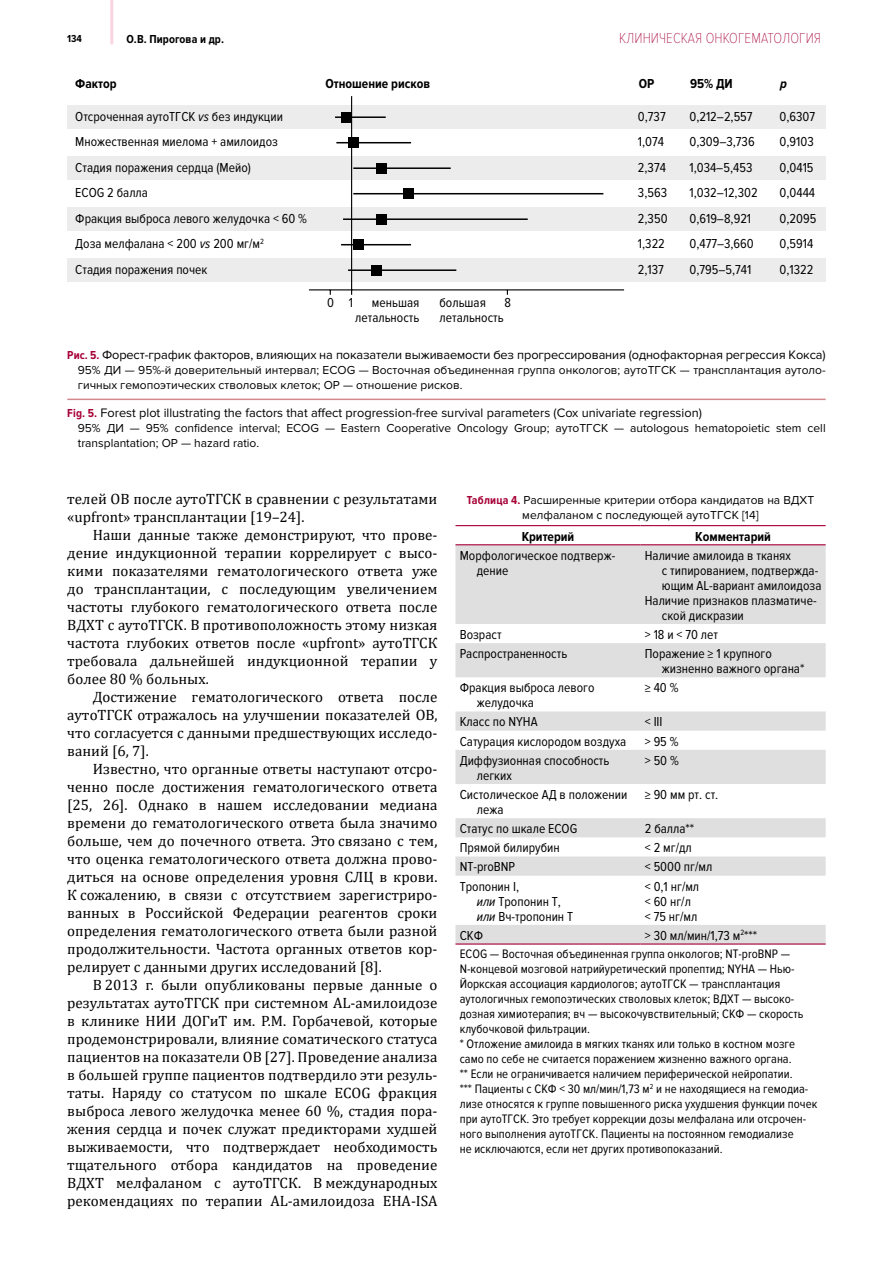
<style>
.page{position:relative;width:893px;height:1263px;background:#fff}
.page>*{position:absolute;margin:0;border:0;box-sizing:border-box;transform-origin:0 0}
.t1{font:15px/18px "Cambria";color:#000;text-align:justify}
.t2{font:100 15px "Proxima Nova Cond";letter-spacing:.005em;color:#a70037}
.t3{font:13.5px/25.5px "Proxima Nova Cond";color:#000}
.t4{font:700 13.5px "Proxima Nova Cond";color:#000}
.t5{font:italic 700 13.5px "Proxima Nova Cond";color:#000}
.t6{font:12.75px/15px "Proxima Nova Cond";color:#000}
.t7{font:12.75px "Proxima Nova";letter-spacing:-.01em;color:#000}
.t8{font:12px/15px "Proxima Nova";color:#000}
.t9{font:700 12px "Proxima Nova Cond";letter-spacing:.005em;color:#000}
.t10{font:700 10.5px "Proxima Nova Cond";color:#000}
.s1{font-style:italic}
.s2{font-family:"Proxima Nova Cond";font-weight:700;font-size:12px;color:#a70037}
.s3{font-family:"Proxima Nova Cond";font-weight:700;color:#a70037}
</style>
<div class="page">
<hr style="left:110px;top:0;width:3px;height:44px;background:#fad5e0">
<div style="left:67px;top:105px;width:758px;height:23px;background:#ececec"></div>
<div style="left:67px;top:156px;width:758px;height:23px;background:#ececec"></div>
<div style="left:67px;top:207px;width:758px;height:23px;background:#ececec"></div>
<div style="left:67px;top:258px;width:758px;height:23px;background:#ececec"></div>
<hr style="left:309px;top:289px;width:315px;height:1px;background:#000">
<hr style="left:351px;top:96px;width:1px;height:199px;background:#000">
<div style="left:371px;top:265px;width:11px;height:10px;background:#000"></div>
<hr style="left:348px;top:269px;width:108px;height:2px;background:#000">
<div style="left:353px;top:239px;width:11px;height:11px;background:#000"></div>
<hr style="left:341px;top:244px;width:70px;height:1px;background:#000">
<div style="left:377px;top:214px;width:10px;height:10px;background:#000"></div>
<hr style="left:343px;top:218px;width:185px;height:2px;background:#000">
<div style="left:403px;top:188px;width:11px;height:11px;background:#000"></div>
<hr style="left:353px;top:193px;width:250px;height:1px;background:#000">
<div style="left:377px;top:163px;width:10px;height:10px;background:#000"></div>
<hr style="left:353px;top:167px;width:98px;height:2px;background:#000">
<div style="left:348px;top:137px;width:11px;height:11px;background:#000"></div>
<hr style="left:336px;top:142px;width:75px;height:1px;background:#000">
<div style="left:341px;top:112px;width:11px;height:10px;background:#000"></div>
<hr style="left:335px;top:116px;width:51px;height:2px;background:#000">
<hr style="left:67px;top:399px;width:759px;height:1px;background:#d3888e">
<svg style="left:455px;top:545px;width:371px;height:398px;fill:#dfdfe0"></svg>
<hr style="left:455px;top:525px;width:186px;height:1px;background:#a70037">
<hr style="left:641px;top:525px;width:185px;height:1px;background:#a70037">
<hr style="left:455px;top:544px;width:186px;height:1px;background:#a70037">
<hr style="left:641px;top:544px;width:185px;height:1px;background:#a70037">
<hr style="left:455px;top:943px;width:186px;height:1px;background:#a70037">
<hr style="left:641px;top:943px;width:185px;height:1px;background:#a70037">
<p class="t10" style="left:67px;top:33px;width:16px">134</p>
<p class="t9" style="left:126px;top:32px;width:99px">О.В. Пирогова и др.</p>
<p class="t2" style="left:619px;top:30px;width:203px">КЛИНИЧЕСКАЯ ОНКОГЕМАТОЛОГИЯ</p>
<p class="t4" style="left:75px;top:76px;width:43px">Фактор</p>
<p class="t4" style="left:325px;top:76px;width:106px">Отношение рисков</p>
<p class="t3" style="left:75px;top:104px;width:233px">Отсроченная аутоТГСК <span class="s1">vs</span> без индукции<br>Множественная миелома + амилоидоз<br>Стадия поражения сердца (Мейо)<br>ECOG 2 балла<br>Фракция выброса левого желудочка &lt; 60 %<br>Доза мелфалана &lt; 200 <span class="s1">vs</span> 200 мг/м<sup>2<br></sup>Стадия поражения почек</p>
<p class="t3" style="left:327px;top:291px;width:28px">0 1</p>
<p class="t3" style="left:504px;top:291px;width:8px">8</p>
<p class="t3" style="left:355px;top:296px;width:66px;line-height:15px;text-align:right">меньшая летальность</p>
<p class="t3" style="left:439px;top:296px;width:66px;line-height:15px">большая летальность</p>
<p class="t4" style="left:639px;top:76px;width:17px">ОР</p>
<p class="t4" style="left:690px;top:76px;width:44px">95% ДИ</p>
<p class="t5" style="left:780px;top:76px;width:8px">р</p>
<p class="t3" style="left:638px;top:104px;width:31px">0,737<br>1,074<br>2,374<br>3,563<br>2,350<br>1,322<br>2,137</p>
<p class="t3" style="left:689px;top:104px;width:70px">0,212–2,557<br>0,309–3,736<br>1,034–5,453<br>1,032–12,302<br>0,619–8,921<br>0,477–3,660<br>0,795–5,741</p>
<p class="t3" style="left:780px;top:104px;width:38px">0,6307<br>0,9103<br>0,0415<br>0,0444<br>0,2095<br>0,5914<br>0,1322</p>
<p class="t7" style="left:67px;top:348px;width:760px"><span class="s2">Рис. 5.</span> Форест-график факторов, влияющих на показатели выживаемости без прогрессирования (однофакторная регрессия Кокса)</p>
<p class="t8" style="left:78px;top:363px;width:749px">95% ДИ — 95%-й доверительный интервал; ECOG — Восточная объединенная группа онкологов; аутоТГСК — трансплантация аутоло&shy;гичных гемопоэтических стволовых клеток; ОР — отношение рисков.</p>
<p class="t7" style="left:67px;top:405px;width:636px"><span class="s2">Fig. 5.</span> Forest plot illustrating the factors that affect progression-free survival parameters (Cox univariate regression)</p>
<p class="t8" style="left:78px;top:421px;width:749px">95% ДИ — 95% confidence interval; ECOG — Eastern Cooperative Oncology Group; аутоТГСК — autologous hematopoietic stem cell transplantation; ОР — hazard ratio.</p>
<p class="t1" style="left:67px;top:490px;width:372px">телей ОВ после аутоТГСК в сравнении с результатами «upfront» трансплантации [19–24].</p>
<p class="t1" style="left:67px;top:526px;width:372px;text-indent:26px">Наши данные также демонстрируют, что прове&shy;дение индукционной терапии коррелирует с высо&shy;кими показателями гематологического ответа уже до трансплантации, с последующим увеличением частоты глубокого гематологического ответа после ВДХТ с аутоТГСК. В противоположность этому низкая частота глубоких ответов после «upfront» аутоТГСК требовала дальнейшей индукционной терапии у более 80 % больных.</p>
<p class="t1" style="left:67px;top:688px;width:372px;text-indent:26px">Достижение гематологического ответа после аутоТГСК отражалось на улучшении показателей ОВ, что согласуется с данными предшествующих исследо&shy;ваний [6, 7].</p>
<p class="t1" style="left:67px;top:760px;width:372px;text-indent:26px">Известно, что органные ответы наступают отсро&shy;ченно после достижения гематологического ответа [25, 26]. Однако в нашем исследовании медиана времени до гематологического ответа была значимо больше, чем до почечного ответа. Это связано с тем, что оценка гематологического ответа должна прово&shy;диться на основе определения уровня СЛЦ в крови.<br>К сожалению, в связи с отсутствием зарегистриро&shy;ванных в Российской Федерации реагентов сроки определения гематологического ответа были разной продолжительности. Частота органных ответов кор&shy;релирует с данными других исследований [8].</p>
<p class="t1" style="left:67px;top:976px;width:372px;text-indent:26px">В 2013 г. были опубликованы первые данные о результатах аутоТГСК при системном AL-амилоидозе в клинике НИИ ДОГиТ им. Р.М. Горбачевой, которые продемонстрировали, влияние соматического статуса пациентов на показатели ОВ [27]. Проведение анализа в большей группе пациентов подтвердило эти резуль&shy;таты. Наряду со статусом по шкале ECOG фракция выброса левого желудочка менее 60 %, стадия пора&shy;жения сердца и почек служат предикторами худшей выживаемости, что подтверждает необходимость тщательного отбора кандидатов на проведение ВДХТ мелфаланом с аутоТГСК. В международных рекомендациях по терапии AL-амилоидоза EHA-ISA</p>
<p class="t8" style="left:467px;top:493px;width:349px;text-align:center"><span class="s3">Таблица 4.</span> Расширенные критерии отбора кандидатов на ВДХТ мелфаланом с последующей аутоТГСК [14]</p>
<p class="t4" style="left:522px;top:528px;width:54px">Критерий</p>
<p class="t4" style="left:695px;top:528px;width:77px">Комментарий</p>
<p class="t3" style="left:477px;top:548px;width:140px;line-height:15px;text-indent:-17px">Морфологическое подтверж&shy;дение</p>
<p class="t3" style="left:645px;top:543px;width:148px">Наличие амилоида в тканях</p>
<p class="t3" style="left:662px;top:558px;width:158px">с типированием, подтвержда-</p>
<p class="t3" style="left:662px;top:573px;width:161px">ющим AL-вариант амилоидоза</p>
<p class="t3" style="left:645px;top:588px;width:173px">Наличие признаков плазматиче-</p>
<p class="t3" style="left:662px;top:603px;width:84px">ской дискразии</p>
<p class="t3" style="left:460px;top:622px;width:43px">Возраст</p>
<p class="t3" style="left:645px;top:622px;width:75px">&gt; 18 и &lt; 70 лет</p>
<p class="t3" style="left:460px;top:641px;width:109px">Распространенность</p>
<p class="t3" style="left:662px;top:646px;width:144px;line-height:15px;text-indent:-17px">Поражение ≥ 1 крупного жизненно важного органа*</p>
<p class="t3" style="left:477px;top:680px;width:119px;line-height:15px;text-indent:-17px">Фракция выброса левого желудочка</p>
<p class="t3" style="left:645px;top:675px;width:35px">≥ 40 %</p>
<p class="t3" style="left:460px;top:709px;width:79px">Класс по NYHA</p>
<p class="t3" style="left:645px;top:709px;width:19px">&lt; III</p>
<p class="t3" style="left:460px;top:729px;width:168px">Сатурация кислородом воздуха</p>
<p class="t3" style="left:645px;top:729px;width:35px">&gt; 95 %</p>
<p class="t3" style="left:477px;top:753px;width:134px;line-height:15px;text-indent:-17px">Диффузионная способность легких</p>
<p class="t3" style="left:645px;top:748px;width:36px">&gt; 50 %</p>
<p class="t3" style="left:477px;top:787px;width:152px;line-height:15px;text-indent:-17px">Систолическое АД в положении лежа</p>
<p class="t3" style="left:645px;top:782px;width:75px">≥ 90 мм рт. ст.</p>
<p class="t3" style="left:460px;top:816px;width:119px">Статус по шкале ECOG</p>
<p class="t3" style="left:645px;top:816px;width:51px">2 балла**</p>
<p class="t3" style="left:460px;top:835px;width:101px">Прямой билирубин</p>
<p class="t3" style="left:645px;top:835px;width:48px">&lt; 2 мг/дл</p>
<p class="t3" style="left:460px;top:854px;width:57px">NT-proBNP</p>
<p class="t3" style="left:645px;top:854px;width:69px">&lt; 5000 пг/мл</p>
<p class="t3" style="left:477px;top:879px;width:98px;line-height:15px;text-indent:-17px">Тропонин I,<br><span class="s1">или</span> Tропонин T, <span class="s1">или</span> Вч-тропонин T</p>
<p class="t3" style="left:645px;top:879px;width:56px;line-height:15px">&lt; 0,1 нг/мл &lt; 60 нг/л &lt; 75 нг/мл</p>
<p class="t3" style="left:460px;top:923px;width:25px">СКФ</p>
<p class="t3" style="left:645px;top:923px;width:114px">&gt; 30 мл/мин/1,73 м<sup>2</sup>***</p>
<p class="t6" style="left:460px;top:947px;width:359px">ECOG — Восточная объединенная группа онкологов; NT-proBNP — N-концевой мозговой натрийуретический пропептид; NYHA — Нью-Йоркская ассоциация кардиологов; аутоТГСК — трансплантация аутологичных гемопоэтических стволовых клеток; ВДХТ — высоко&shy;дозная химиотерапия; вч — высокочувствительный; СКФ — скорость клубочковой фильтрации.<br>* Отложение амилоида в мягких тканях или только в костном мозге само по себе не считается поражением жизненно важного органа.<br>** Если не ограничивается наличием периферической нейропатии.<br>*** Пациенты с СКФ &lt; 30 мл/мин/1,73 м<sup>2</sup> и не находящиеся на гемодиа&shy;лизе относятся к группе повышенного риска ухудшения функции почек при аутоТГСК. Это требует коррекции дозы мелфалана или отсрочен&shy;ного выполнения аутоТГСК. Пациенты на постоянном гемодиализе<br>не исключаются, если нет других противопоказаний.</p>
</div>
